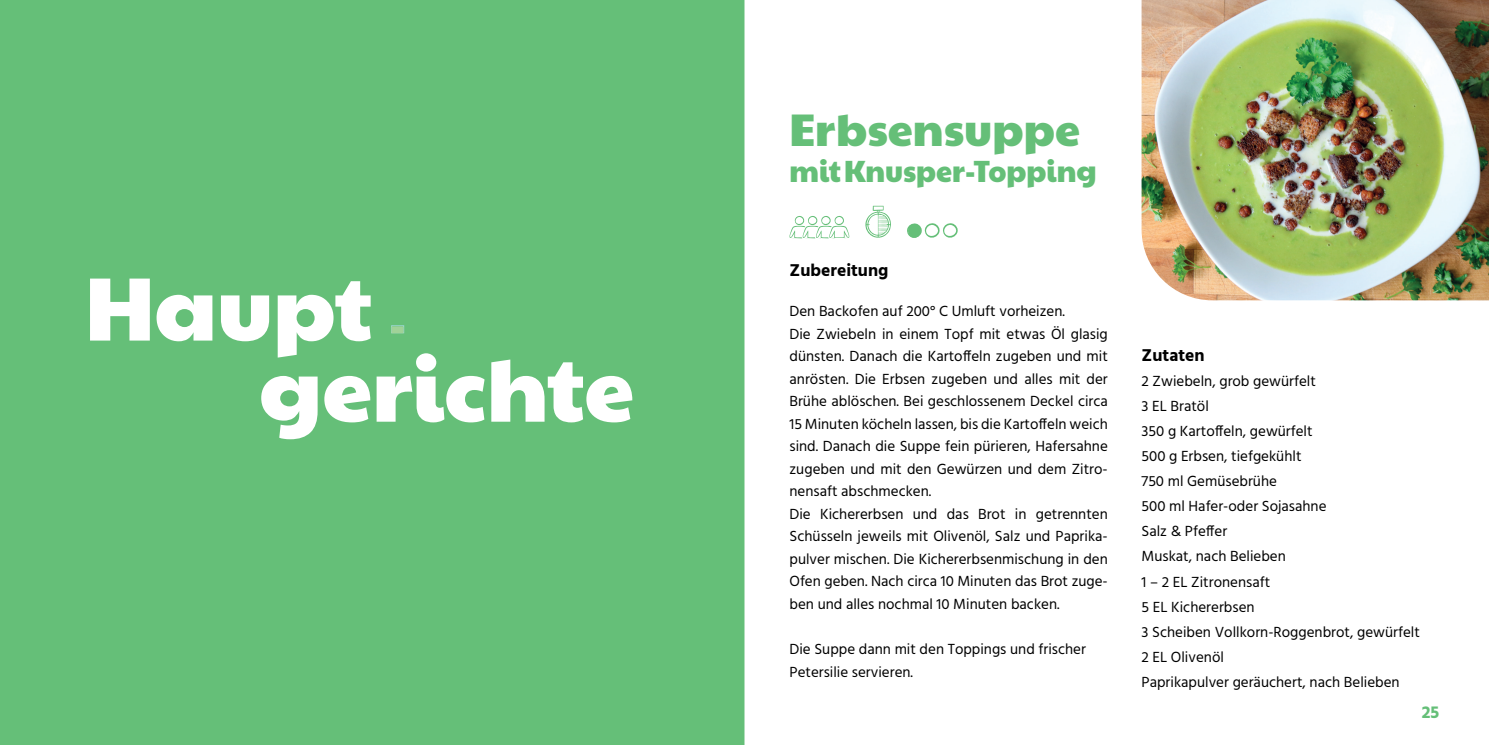
<style>
.page{position:relative;width:1489px;height:745px;background:#fff}
.page>*{position:absolute;margin:0;border:0;box-sizing:border-box;transform-origin:0 0}
.t1{font:90px/81px "Paytone One";color:#fff}
.t2{font:45px "Paytone One";color:#65bf78}
.t3{font:30px "Paytone One";color:#65bf78;scale:.96 1}
.t4{font:700 17.5px "Hind";color:#000}
.t5{font:700 17.5px "Hind";color:#65bf78}
.t6{font:15px/22.5px "Hind";color:#000}
.s1{font-size:45px;color:#9bd7d2}
</style>
<div class="page">
<div style="left:0;top:0;width:744px;height:744px;background:#65bf78"></div>
<img style="left:1141px;top:0;width:347px;height:300px">
<svg style="left:865px;top:205px;width:26px;height:33px"></svg>
<svg style="left:907px;top:223px;width:51px;height:15px"></svg>
<svg style="left:789px;top:216px;width:60px;height:22px"></svg>
<h1 class="t1" style="left:259px;top:262px;width:376px;text-indent:-174px">Haupt <span class="s1">- </span>gerichte</h1>
<h2 class="t2" style="left:789px;top:91px;width:292px">Erbsensuppe</h2>
<h3 class="t3" style="left:789px;top:145px;width:321px">mit Knusper-Topping</h3>
<p class="t4" style="left:789px;top:259px;width:100px">Zubereitung</p>
<p class="t6" style="left:789px;top:300px;width:320px">Den Backofen auf 200° C Umluft vorheizen.<br>Die Zwiebeln in einem Topf mit etwas Öl glasig dünsten. Danach die Kartoffeln zugeben und mit anrösten. Die Erbsen zugeben und alles mit der Brühe ablöschen. Bei geschlossenem Deckel circa 15 Minuten köcheln lassen, bis die Kartoffeln weich sind. Danach die Suppe fein pürieren, Hafersahne zugeben und mit den Gewürzen und dem Zitro&shy;nensaft abschmecken.<br>Die Kichererbsen und das Brot in getrennten Schüsseln jeweils mit Olivenöl, Salz und Paprika&shy;pulver mischen. Die Kichererbsenmischung in den Ofen geben. Nach circa 10 Minuten das Brot zuge&shy;ben und alles nochmal 10 Minuten backen.</p>
<p class="t6" style="left:789px;top:638px;width:298px">Die Suppe dann mit den Toppings und frischer<br>Petersilie servieren.</p>
<p class="t4" style="left:1141px;top:344px;width:65px">Zutaten</p>
<p class="t6" style="left:1141px;top:369px;width:280px;line-height:25px">2 Zwiebeln, grob gewürfelt<br>3 EL Bratöl<br>350 g Kartoffeln, gewürfelt<br>500 g Erbsen, tiefgekühlt<br>750 ml Gemüsebrühe<br>500 ml Hafer-oder Sojasahne<br>Salz &amp; Pfeffer<br>Muskat, nach Belieben<br>1 – 2 EL Zitronensaft<br>5 EL Kichererbsen<br>3 Scheiben Vollkorn-Roggenbrot, gewürfelt<br>2 EL Olivenöl<br>Paprikapulver geräuchert, nach Belieben</p>
<p class="t5" style="left:1421px;top:701px;width:19px">25</p>
</div>
